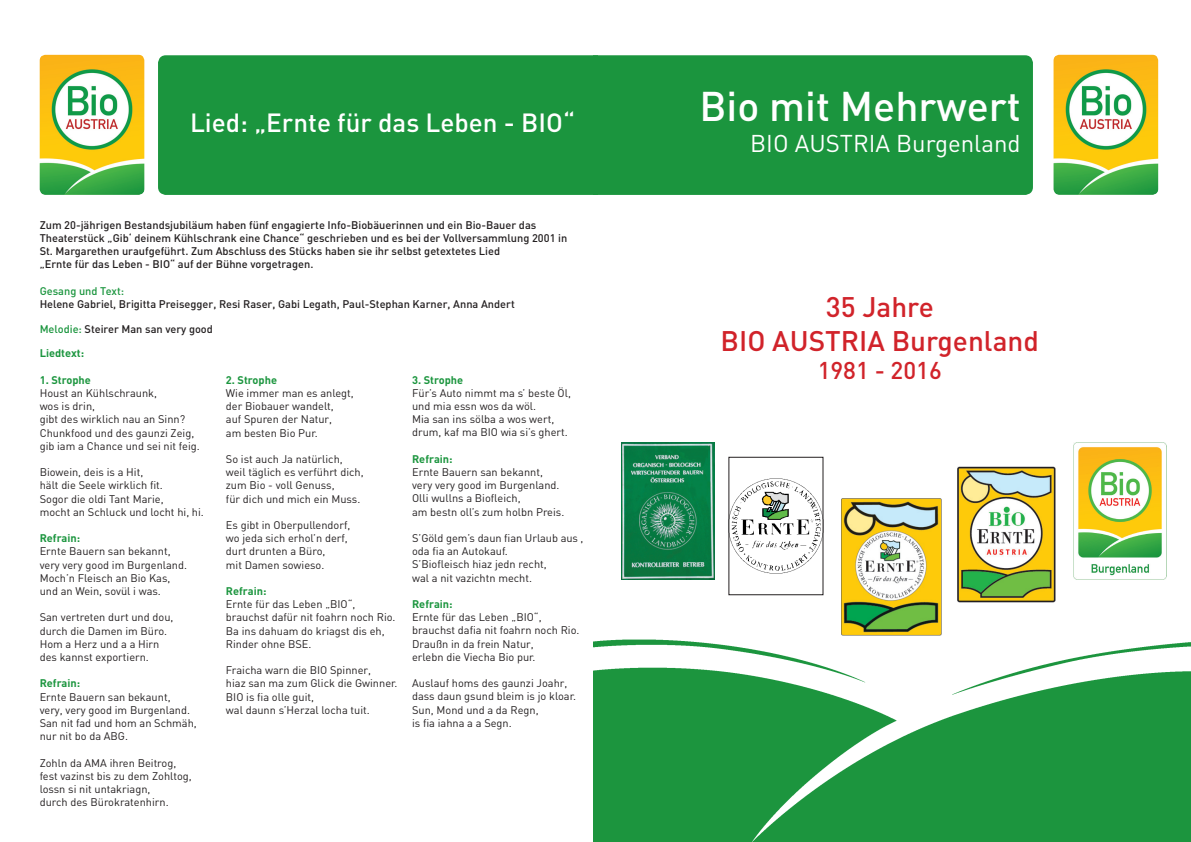
<style>
.page{position:relative;width:1191px;height:842px;background:#fff}
.page>*{position:absolute;margin:0;border:0;box-sizing:border-box;transform-origin:0 0}
.t1{font:500 41px "DIN";color:#fff}
.t2{font:500 28px/33.6px "DIN";color:#d1232a;text-align:center}
.t3{font:500 26px "DIN";color:#fff}
.t4{font:24px "DIN";color:#fff}
.t5{font:500 24px "DIN";color:#d1232a}
.t6{font:11px/13.2px "DIN";color:#231f20}
.t7{font:500 11px/13.2px "DIN";color:#231f20}
.t8{font:700 11px "DIN";color:#1b953e}
.t9{font:500 11px "DIN";color:#1b953e}
.s1{color:#1b953e}
.s2{font-weight:700;color:#1b953e}
</style>
<div class="page">
<div style="left:597px;top:55px;width:436px;height:140px;background:#1b953e"></div>
<div style="left:158px;top:55px;width:439px;height:140px;background:#1b953e"></div>
<img style="left:1053px;top:55px;width:105px;height:140px">
<img style="left:40px;top:55px;width:104px;height:140px">
<img style="left:957px;top:466px;width:98px;height:136px">
<img style="left:621px;top:442px;width:93px;height:138px">
<img style="left:731px;top:479px;width:90px;height:94px">
<div style="left:729px;top:457px;width:94px;height:138px;border:1px solid #231f20"></div>
<img style="left:1073px;top:442px;width:93px;height:137px">
<img style="left:593px;top:639px;width:598px;height:203px">
<img style="left:841px;top:498px;width:100px;height:138px">
<h3 class="t3" style="left:190px;top:106px;width:386px">Lied: „Ernte für das Leben - BIO“</h3>
<p class="t7" style="left:40px;top:218px;width:529px">Zum 20-jährigen Bestandsjubiläum haben fünf engagierte Info-Biobäuerinnen und ein Bio-Bauer das Theaterstück „Gib‘ deinem Kühlschrank eine Chance“ geschrieben und es bei der Vollversammlung 2001 in St. Margarethen uraufgeführt. Zum Abschluss des Stücks haben sie ihr selbst getextetes Lied<br>„Ernte für das Leben - BIO“ auf der Bühne vorgetragen.</p>
<p class="t9" style="left:40px;top:284px;width:86px">Gesang und Text:</p>
<p class="t7" style="left:40px;top:297px;width:476px">Helene Gabriel, Brigitta Preisegger, Resi Raser, Gabi Legath, Paul-Stephan Karner, Anna Andert</p>
<p class="t7" style="left:40px;top:317px;width:175px;line-height:24px"><span class="s1">Melodie:</span> Steirer Man san very good<br><span class="s2">Liedtext:</span></p>
<p class="t8" style="left:40px;top:373px;width:53px">1. Strophe</p>
<p class="t6" style="left:40px;top:386px;width:162px">Houst an Kühlschraunk,<br>wos is drin,<br>gibt des wirklich nau an Sinn?<br>Chunkfood und des gaunzi Zeig, gib iam a Chance und sei nit feig.</p>
<p class="t6" style="left:40px;top:465px;width:166px">Biowein, deis is a Hit,<br>hält die Seele wirklich fit.<br>Sogor die oldi Tant Marie,<br>mocht an Schluck und locht hi, hi.</p>
<p class="t8" style="left:40px;top:531px;width:42px">Refrain:</p>
<p class="t6" style="left:40px;top:545px;width:149px">Ernte Bauern san bekannt, very very good im Burgenland.<br>Moch’n Fleisch an Bio Kas, und an Wein, sovül i was.</p>
<p class="t6" style="left:40px;top:611px;width:135px">San vertreten durt und dou, durch die Damen im Büro.<br>Hom a Herz und a a Hirn des kannst exportiern.</p>
<p class="t8" style="left:40px;top:676px;width:42px">Refrain:</p>
<p class="t6" style="left:40px;top:690px;width:159px">Ernte Bauern san bekaunt,<br>very, very good im Burgenland.<br>San nit fad und hom an Schmäh, nur nit bo da ABG.</p>
<p class="t6" style="left:40px;top:756px;width:153px">Zohln da AMA ihren Beitrog, fest vazinst bis zu dem Zohltog, lossn si nit untakriagn,<br>durch des Bürokratenhirn.</p>
<p class="t8" style="left:412px;top:372px;width:53px">3. Strophe</p>
<p class="t6" style="left:412px;top:386px;width:160px">Für’s Auto nimmt ma s’ beste Öl, und mia essn wos da wöl.<br>Mia san ins sölba a wos wert, drum, kaf ma BIO wia si’s ghert.</p>
<p class="t8" style="left:412px;top:452px;width:42px">Refrain:</p>
<p class="t6" style="left:412px;top:465px;width:154px">Ernte Bauern san bekannt, very very good im Burgenland.<br>Olli wullns a Biofleich,<br>am bestn oll’s zum holbn Preis.</p>
<p class="t6" style="left:412px;top:531px;width:173px">S’Göld gem’s daun fian Urlaub aus , oda fia an Autokauf.<br>S’Biofleisch hiaz jedn recht,<br>wal a nit vazichtn mecht.</p>
<p class="t8" style="left:412px;top:597px;width:42px">Refrain:</p>
<p class="t6" style="left:412px;top:610px;width:169px">Ernte für das Leben „BIO“, brauchst dafia nit foahrn noch Rio.<br>Draußn in da frein Natur,<br>erlebn die Viecha Bio pur.</p>
<p class="t6" style="left:412px;top:676px;width:165px">Auslauf homs des gaunzi Joahr, dass daun gsund bleim is jo kloar.<br>Sun, Mond und a da Regn,<br>is fia iahna a a Segn.</p>
<p class="t8" style="left:226px;top:373px;width:53px">2. Strophe</p>
<p class="t6" style="left:226px;top:386px;width:129px">Wie immer man es anlegt, der Biobauer wandelt,<br>auf Spuren der Natur,<br>am besten Bio Pur.</p>
<p class="t6" style="left:226px;top:452px;width:139px">So ist auch Ja natürlich, weil täglich es verführt dich, zum Bio - voll Genuss,<br>für dich und mich ein Muss.</p>
<p class="t6" style="left:226px;top:518px;width:126px">Es gibt in Oberpullendorf, wo jeda sich erhol’n derf, durt drunten a Büro,<br>mit Damen sowieso.</p>
<p class="t8" style="left:226px;top:584px;width:42px">Refrain:</p>
<p class="t6" style="left:226px;top:597px;width:171px">Ernte für das Leben „BIO“, brauchst dafür nit foahrn noch Rio.<br>Ba ins dahuam do kriagst dis eh,<br>Rinder ohne BSE.</p>
<p class="t6" style="left:226px;top:663px;width:173px">Fraicha warn die BIO Spinner,<br>hiaz san ma zum Glick die Gwinner.<br>BIO is fia olle guit,<br>wal daunn s’Herzal locha tuit.</p>
<h1 class="t1" style="left:699px;top:80px;width:323px">Bio mit Mehrwert</h1>
<h3 class="t4" style="left:750px;top:129px;width:272px">BIO AUSTRIA Burgenland</h3>
<h2 class="t2" style="left:720px;top:289px;width:320px">35 Jahre<br>BIO AUSTRIA Burgenland</h2>
<h3 class="t5" style="left:817px;top:355px;width:126px">1981 - 2016</h3>
</div>
